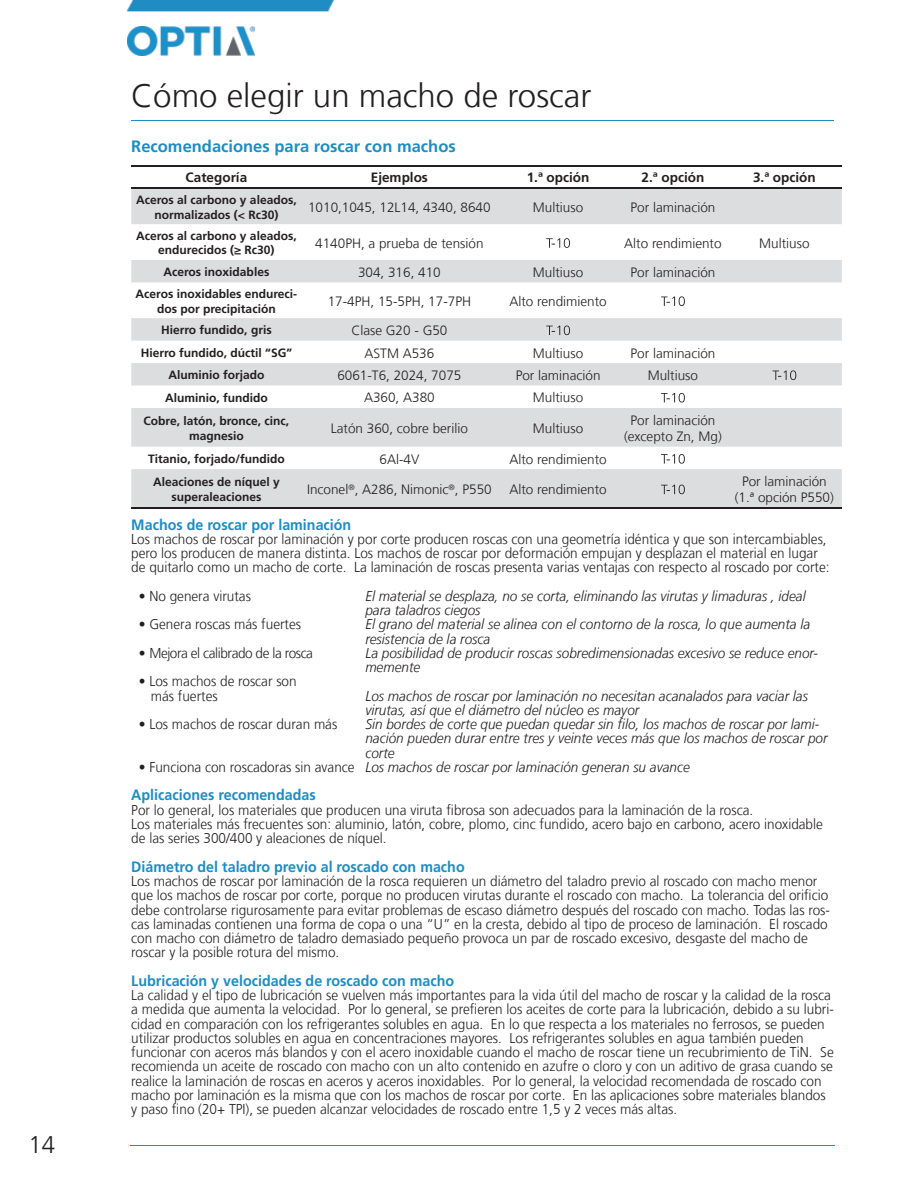
<style>
.page{position:relative;width:915px;height:1187px;background:#fff}
.page>*{position:absolute;margin:0;border:0;box-sizing:border-box;transform-origin:0 0}
.t1{font:300 33px "Frutiger LT Com";color:#231f20}
.t2{font:300 24px "Frutiger LT Com";color:#231f20}
.t3{font:700 16.5px "Frutiger LT Com";color:#1d8dc3}
.t4{font:700 15px "Frutiger LT Com";color:#1d8dc3;scale:.95 1}
.t5{font:300 14.25px/14.2px "Frutiger LT Com";color:#231f20;scale:.95 1}
.t6{font:italic 300 14.25px/14.2px "Frutiger LT Com";color:#231f20;scale:.95 1}
.t7{font:300 14.25px "Frutiger LT Com";letter-spacing:-.03em;color:#231f20;scale:.95 1}
.t8{font:300 13.5px/16.2px "Frutiger LT Com";color:#231f20;text-align:center}
.t9{font:700 13.5px "Frutiger LT Com";color:#231f20}
.t10{font:700 12px/14.4px "Frutiger LT Com";color:#231f20;text-align:center}
.s1{font-style:normal}
</style>
<div class="page">
<hr style="left:131px;top:120px;width:702px;height:1px;background:#1d8dc3">
<hr style="left:130px;top:1144px;width:704px;height:1px;background:#1d8dc3">
<img style="left:126px;top:0;width:208px;height:12px">
<img style="left:127px;top:26px;width:127px;height:29px">
<svg style="left:131px;top:189px;width:710px;height:318px;fill:#dcdddf"></svg>
<hr style="left:131px;top:165px;width:170px;height:1px;background:#231f20">
<hr style="left:301px;top:165px;width:196px;height:1px;background:#231f20">
<hr style="left:497px;top:165px;width:121px;height:1px;background:#231f20">
<hr style="left:618px;top:165px;width:108px;height:1px;background:#231f20">
<hr style="left:726px;top:165px;width:115px;height:1px;background:#231f20">
<hr style="left:131px;top:188px;width:170px;height:1px;background:#231f20">
<hr style="left:301px;top:188px;width:196px;height:1px;background:#231f20">
<hr style="left:497px;top:188px;width:121px;height:1px;background:#231f20">
<hr style="left:618px;top:188px;width:108px;height:1px;background:#231f20">
<hr style="left:726px;top:188px;width:115px;height:1px;background:#231f20">
<hr style="left:131px;top:507px;width:170px;height:1px;background:#231f20">
<hr style="left:301px;top:507px;width:196px;height:1px;background:#231f20">
<hr style="left:497px;top:507px;width:121px;height:1px;background:#231f20">
<hr style="left:618px;top:507px;width:108px;height:1px;background:#231f20">
<hr style="left:726px;top:507px;width:115px;height:1px;background:#231f20">
<svg style="left:546px;top:238px;width:23px;height:10px"></svg>
<svg style="left:660px;top:296px;width:24px;height:10px"></svg>
<svg style="left:546px;top:325px;width:23px;height:10px"></svg>
<svg style="left:772px;top:370px;width:24px;height:10px"></svg>
<svg style="left:660px;top:393px;width:24px;height:9px"></svg>
<svg style="left:660px;top:454px;width:24px;height:9px"></svg>
<svg style="left:660px;top:484px;width:24px;height:10px"></svg>
<h2 class="t2" style="left:28px;top:1130px;width:28px">14</h2>
<h1 class="t1" style="left:131px;top:76px;width:461px">Cómo elegir un macho de roscar</h1>
<p class="t3" style="left:131px;top:136px;width:326px">Recomendaciones para roscar con machos</p>
<p class="t9" style="left:185px;top:170px;width:63px">Categoría</p>
<p class="t9" style="left:371px;top:170px;width:59px">Ejemplos</p>
<p class="t9" style="left:526px;top:170px;width:64px">1.ª opción</p>
<p class="t9" style="left:641px;top:170px;width:64px">2.ª opción</p>
<p class="t9" style="left:752px;top:170px;width:64px">3.ª opción</p>
<p class="t10" style="left:136px;top:193px;width:162px">Aceros al carbono y aleados, normalizados (&lt; Rc30)</p>
<p class="t8" style="left:308px;top:199px;width:184px">1010,1045, 12L14, 4340, 8640</p>
<p class="t8" style="left:532px;top:199px;width:52px">Multiuso</p>
<p class="t8" style="left:630px;top:199px;width:86px">Por laminación</p>
<p class="t10" style="left:136px;top:229px;width:162px">Aceros al carbono y aleados, endurecidos (≥ Rc30)</p>
<p class="t8" style="left:315px;top:235px;width:170px">4140PH, a prueba de tensión</p>
<p class="t8" style="left:624px;top:235px;width:99px">Alto rendimiento</p>
<p class="t8" style="left:759px;top:235px;width:52px">Multiuso</p>
<p class="t10" style="left:163px;top:265px;width:107px">Aceros inoxidables</p>
<p class="t8" style="left:358px;top:264px;width:84px">304, 316, 410</p>
<p class="t8" style="left:532px;top:264px;width:52px">Multiuso</p>
<p class="t8" style="left:630px;top:264px;width:86px">Por laminación</p>
<p class="t10" style="left:135px;top:287px;width:163px">Aceros inoxidables endureci&shy;dos por precipitación</p>
<p class="t8" style="left:327px;top:293px;width:145px">17-4PH, 15-5PH, 17-7PH</p>
<p class="t8" style="left:509px;top:293px;width:99px">Alto rendimiento</p>
<p class="t10" style="left:161px;top:323px;width:112px">Hierro fundido, gris</p>
<p class="t8" style="left:351px;top:322px;width:98px">Clase G20 - G50</p>
<p class="t10" style="left:141px;top:345px;width:153px">Hierro fundido, dúctil “SG”</p>
<p class="t8" style="left:364px;top:345px;width:71px">ASTM A536</p>
<p class="t8" style="left:532px;top:345px;width:52px">Multiuso</p>
<p class="t8" style="left:630px;top:345px;width:86px">Por laminación</p>
<p class="t10" style="left:168px;top:368px;width:98px">Aluminio forjado</p>
<p class="t8" style="left:337px;top:367px;width:125px">6061-T6, 2024, 7075</p>
<p class="t8" style="left:515px;top:367px;width:86px">Por laminación</p>
<p class="t8" style="left:647px;top:367px;width:52px">Multiuso</p>
<p class="t10" style="left:165px;top:390px;width:104px">Aluminio, fundido</p>
<p class="t8" style="left:364px;top:390px;width:72px">A360, A380</p>
<p class="t8" style="left:532px;top:390px;width:52px">Multiuso</p>
<p class="t10" style="left:143px;top:414px;width:147px">Cobre, latón, bronce, cinc, magnesio</p>
<p class="t8" style="left:331px;top:420px;width:139px">Latón 360, cobre berilio</p>
<p class="t8" style="left:532px;top:420px;width:52px">Multiuso</p>
<p class="t8" style="left:624px;top:412px;width:99px">Por laminación (excepto Zn, Mg)</p>
<p class="t10" style="left:148px;top:451px;width:138px">Titanio, forjado/fundido</p>
<p class="t8" style="left:379px;top:451px;width:41px">6Al-4V</p>
<p class="t8" style="left:509px;top:451px;width:99px">Alto rendimiento</p>
<p class="t10" style="left:153px;top:475px;width:128px">Aleaciones de níquel y superaleaciones</p>
<p class="t8" style="left:307px;top:481px;width:186px">Inconel<sup>®</sup>, A286, Nimonic<sup>®</sup>, P550</p>
<p class="t8" style="left:509px;top:481px;width:99px">Alto rendimiento</p>
<p class="t8" style="left:734px;top:473px;width:100px">Por laminación (1.ª opción P550)</p>
<p class="t4" style="left:131px;top:515px;width:233px">Machos de roscar por laminación</p>
<p class="t5" style="left:131px;top:532px;width:736px">Los machos de roscar por laminación y por corte producen roscas con una geometría idéntica y que son intercambiables, pero los producen de manera distinta. Los machos de roscar por deformación empujan y desplazan el material en lugar de quitarlo como un macho de corte. La laminación de roscas presenta varias ventajas con respecto al roscado por corte:</p>
<p class="t5" style="left:139px;top:589px;width:119px">• No genera virutas</p>
<p class="t6" style="left:365px;top:588px;width:465px">El material se desplaza, no se corta, eliminando las virutas y limaduras , ideal para taladros ciegos</p>
<p class="t5" style="left:139px;top:617px;width:172px">• Genera roscas más fuertes</p>
<p class="t6" style="left:365px;top:617px;width:469px">El grano del material se alinea con el contorno de la rosca, lo que aumenta la resistencia de la rosca</p>
<p class="t7" style="left:139px;top:644px;width:185px">• Mejora el calibrado de la rosca</p>
<p class="t6" style="left:365px;top:645px;width:477px">La posibilidad de producir roscas sobredimensionadas excesivo se reduce enor&shy;memente</p>
<p class="t5" style="left:151px;top:674px;width:155px;text-indent:-12px">• Los machos de roscar son más fuertes</p>
<p class="t6" style="left:365px;top:688px;width:467px">Los machos de roscar por laminación no necesitan acanalados para vaciar las virutas, así que el diámetro del núcleo es mayor</p>
<p class="t5" style="left:139px;top:717px;width:210px">• Los machos de roscar duran más</p>
<p class="t6" style="left:365px;top:717px;width:488px">Sin bordes de corte que puedan quedar sin filo, los machos de roscar por lami&shy;nación pueden durar entre tres y veinte veces más que los machos de roscar por corte</p>
<p class="t6" style="left:139px;top:759px;width:581px"><span class="s1">• Funciona con roscadoras sin avance</span> Los machos de roscar por laminación generan su avance</p>
<p class="t4" style="left:131px;top:786px;width:195px">Aplicaciones recomendadas</p>
<p class="t5" style="left:131px;top:802px;width:729px">Por lo general, los materiales que producen una viruta fibrosa son adecuados para la laminación de la rosca.<br>Los materiales más frecuentes son: aluminio, latón, cobre, plomo, cinc fundido, acero bajo en carbono, acero inoxidable de las series 300/400 y aleaciones de níquel.</p>
<p class="t4" style="left:131px;top:857px;width:352px">Diámetro del taladro previo al roscado con macho</p>
<p class="t5" style="left:131px;top:874px;width:736px">Los machos de roscar por laminación de la rosca requieren un diámetro del taladro previo al roscado con macho menor que los machos de roscar por corte, porque no producen virutas durante el roscado con macho. La tolerancia del orificio debe controlarse rigurosamente para evitar problemas de escaso diámetro después del roscado con macho. Todas las ros&shy;cas laminadas contienen una forma de copa o una “U” en la cresta, debido al tipo de proceso de laminación. El roscado con macho con diámetro de taladro demasiado pequeño provoca un par de roscado excesivo, desgaste del macho de roscar y la posible rotura del mismo.</p>
<p class="t4" style="left:131px;top:971px;width:341px">Lubricación y velocidades de roscado con macho</p>
<p class="t5" style="left:131px;top:988px;width:741px">La calidad y el tipo de lubricación se vuelven más importantes para la vida útil del macho de roscar y la calidad de la rosca a medida que aumenta la velocidad. Por lo general, se prefieren los aceites de corte para la lubricación, debido a su lubri&shy;cidad en comparación con los refrigerantes solubles en agua. En lo que respecta a los materiales no ferrosos, se pueden utilizar productos solubles en agua en concentraciones mayores. Los refrigerantes solubles en agua también pueden funcionar con aceros más blandos y con el acero inoxidable cuando el macho de roscar tiene un recubrimiento de TiN. Se recomienda un aceite de roscado con macho con un alto contenido en azufre o cloro y con un aditivo de grasa cuando se realice la laminación de roscas en aceros y aceros inoxidables. Por lo general, la velocidad recomendada de roscado con macho por laminación es la misma que con los machos de roscar por corte. En las aplicaciones sobre materiales blandos y paso fino (20+ TPI), se pueden alcanzar velocidades de roscado entre 1,5 y 2 veces más altas.</p>
</div>
